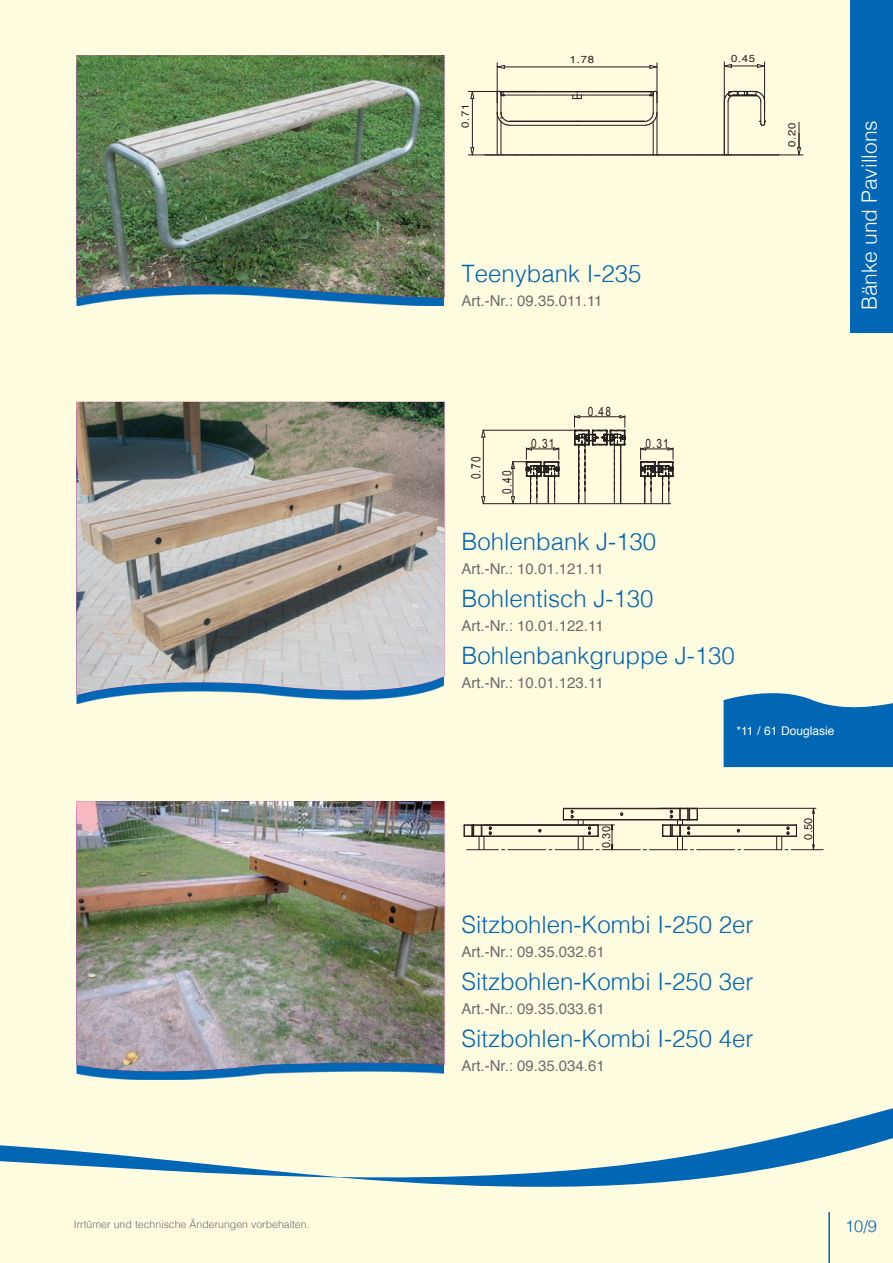
<style>
.page{position:relative;width:893px;height:1263px;background:#fffce0}
.page>*{position:absolute;margin:0;border:0;box-sizing:border-box;transform-origin:0 0}
.t1{font:300 24px "Helvetica";color:#0166b3}
.t2{font:300 21px "Helvetica";color:#fff}
.t3{font:300 16.5px "Helvetica";color:#0166b3}
.t4{font:15px "Helvetica";color:#6c6d70}
.t5{font:12.9px "Arial";letter-spacing:.115em;color:#231f20;scale:.79 1}
.t6{font:12px "Helvetica";color:#fff}
.t7{font:10.95px "Arial";color:#231f20}
.t8{font:300 10.5px "Helvetica";color:#6c6d70}
.t9{font:10.2px "Helvetica";letter-spacing:.06em;color:#231f20;scale:1.11 1}
</style>
<div class="page">
<svg style="left:76px;top:64px;width:368px;height:242px"></svg>
<img style="left:77px;top:55px;width:367px;height:244px">
<img style="left:77px;top:801px;width:367px;height:211px">
<img style="left:77px;top:402px;width:367px;height:295px">
<svg style="left:640px;top:447px;width:34px;height:56px"></svg>
<hr style="left:585px;top:445px;width:1px;height:59px;background:#231f20">
<hr style="left:578px;top:445px;width:1px;height:59px;background:#231f20">
<hr style="left:614px;top:445px;width:1px;height:59px;background:#231f20">
<hr style="left:620px;top:445px;width:1px;height:59px;background:#231f20">
<svg style="left:574px;top:415px;width:52px;height:84px"></svg>
<svg style="left:511px;top:447px;width:48px;height:56px"></svg>
<svg style="left:481px;top:430px;width:4px;height:8px"></svg>
<svg style="left:481px;top:496px;width:4px;height:8px"></svg>
<hr style="left:483px;top:437px;width:1px;height:60px;background:#231f20">
<hr style="left:483px;top:430px;width:99px;height:1px;background:#231f20">
<hr style="left:483px;top:503px;width:188px;height:1px;background:#231f20">
<hr style="left:563px;top:819px;width:117px;height:1px;background:#231f20">
<hr style="left:564px;top:808px;width:116px;height:1px;background:#231f20">
<hr style="left:564px;top:820px;width:116px;height:1px;background:#231f20">
<svg style="left:620px;top:812px;width:3px;height:4px"></svg>
<hr style="left:680px;top:825px;width:116px;height:1px;background:#231f20">
<svg style="left:796px;top:825px;width:1px;height:12px"></svg>
<hr style="left:680px;top:836px;width:116px;height:1px;background:#231f20">
<hr style="left:482px;top:836px;width:116px;height:1px;background:#231f20">
<svg style="left:464px;top:825px;width:28px;height:25px"></svg>
<hr style="left:467px;top:849px;width:31px;height:1px;background:#231f20">
<hr style="left:508px;top:849px;width:38px;height:1px;background:#231f20">
<hr style="left:555px;top:849px;width:38px;height:1px;background:#231f20">
<svg style="left:571px;top:810px;width:28px;height:40px"></svg>
<hr style="left:602px;top:849px;width:38px;height:1px;background:#231f20">
<hr style="left:650px;top:849px;width:37px;height:1px;background:#231f20">
<svg style="left:662px;top:809px;width:36px;height:41px"></svg>
<hr style="left:697px;top:849px;width:37px;height:1px;background:#231f20">
<hr style="left:744px;top:849px;width:38px;height:1px;background:#231f20">
<svg style="left:776px;top:826px;width:13px;height:24px"></svg>
<hr style="left:791px;top:849px;width:32px;height:1px;background:#231f20">
<hr style="left:660px;top:808px;width:156px;height:1px;background:#231f20">
<hr style="left:813px;top:808px;width:1px;height:42px;background:#231f20">
<hr style="left:484px;top:825px;width:130px;height:1px;background:#231f20">
<svg style="left:611px;top:826px;width:2px;height:23px"></svg>
<hr style="left:728px;top:101px;width:1px;height:54px;background:#231f20">
<hr style="left:503px;top:91px;width:74px;height:1px;background:#231f20">
<hr style="left:504px;top:95px;width:69px;height:1px;background:#231f20">
<hr style="left:510px;top:125px;width:67px;height:1px;background:#231f20">
<hr style="left:497px;top:113px;width:1px;height:42px;background:#231f20">
<hr style="left:501px;top:122px;width:1px;height:33px;background:#231f20">
<hr style="left:577px;top:91px;width:74px;height:1px;background:#231f20">
<hr style="left:581px;top:95px;width:69px;height:1px;background:#231f20">
<hr style="left:577px;top:125px;width:67px;height:1px;background:#231f20">
<hr style="left:657px;top:113px;width:1px;height:42px;background:#231f20">
<hr style="left:653px;top:122px;width:1px;height:33px;background:#231f20">
<svg style="left:573px;top:93px;width:9px;height:6px"></svg>
<hr style="left:504px;top:67px;width:146px;height:1px;background:#231f20">
<hr style="left:724px;top:102px;width:1px;height:53px;background:#231f20">
<svg style="left:471px;top:92px;width:3px;height:7px"></svg>
<hr style="left:472px;top:99px;width:1px;height:49px;background:#231f20">
<hr style="left:501px;top:155px;width:131px;height:1px;background:#231f20">
<hr style="left:468px;top:91px;width:30px;height:1px;background:#231f20">
<svg style="left:468px;top:147px;width:33px;height:9px"></svg>
<svg style="left:797px;top:122px;width:4px;height:33px"></svg>
<svg style="left:632px;top:155px;width:25px;height:1px"></svg>
<hr style="left:657px;top:155px;width:67px;height:1px;background:#231f20">
<hr style="left:728px;top:155px;width:75px;height:1px;background:#231f20">
<hr style="left:503px;top:92px;width:74px;height:1px;background:#231f20">
<hr style="left:577px;top:92px;width:74px;height:1px;background:#231f20">
<hr style="left:510px;top:121px;width:67px;height:1px;background:#231f20">
<hr style="left:577px;top:121px;width:67px;height:1px;background:#231f20">
<svg style="left:497px;top:63px;width:14px;height:63px"></svg>
<svg style="left:644px;top:63px;width:14px;height:63px"></svg>
<svg style="left:724px;top:62px;width:42px;height:64px"></svg>
<div style="left:850px;top:0;width:43px;height:333px;background:#0166b3"></div>
<svg style="left:724px;top:693px;width:169px;height:74px;background:#1974b7"></svg>
<svg style="left:0;top:1012px;width:893px;height:175px"></svg>
<hr style="left:828px;top:1212px;width:2px;height:51px;background:#0166b3">
<p class="t9" style="left:457px;top:128px;width:23px;rotate:-90deg">0.71</p>
<p class="t9" style="left:570px;top:52px;width:23px">1.78</p>
<p class="t9" style="left:731px;top:51px;width:23px">0.45</p>
<p class="t9" style="left:784px;top:147px;width:23px;rotate:-90deg">0.20</p>
<h1 class="t1" style="left:461px;top:253px;width:182px">Teenybank I-235</h1>
<p class="t4" style="left:461px;top:289px;width:143px">Art.-Nr.: 09.35.011.11</p>
<h2 class="t2" style="left:851px;top:310px;width:192px;rotate:-90deg">Bänke und Pavillons</h2>
<p class="t5" style="left:588px;top:402px;width:31px">0.48</p>
<p class="t5" style="left:467px;top:479px;width:31px;rotate:-90deg">0.70</p>
<p class="t5" style="left:498px;top:494px;width:31px;rotate:-90deg">0.40</p>
<p class="t5" style="left:531px;top:435px;width:31px">0.31</p>
<p class="t5" style="left:645px;top:435px;width:31px">0.31</p>
<h1 class="t1" style="left:461px;top:521px;width:196px">Bohlenbank J-130</h1>
<p class="t4" style="left:461px;top:557px;width:144px">Art.-Nr.: 10.01.121.11</p>
<h1 class="t1" style="left:461px;top:578px;width:194px">Bohlentisch J-130</h1>
<p class="t4" style="left:461px;top:614px;width:144px">Art.-Nr.: 10.01.122.11</p>
<h1 class="t1" style="left:461px;top:635px;width:275px">Bohlenbankgruppe J-130</h1>
<p class="t4" style="left:461px;top:671px;width:144px">Art.-Nr.: 10.01.123.11</p>
<p class="t6" style="left:736px;top:721px;width:100px">*11 / 61 Douglasie</p>
<p class="t7" style="left:599px;top:848px;width:23px;rotate:-90deg">0.30</p>
<p class="t7" style="left:801px;top:839px;width:23px;rotate:-90deg">0.50</p>
<h1 class="t1" style="left:461px;top:904px;width:294px">Sitzbohlen-Kombi I-250 2er</h1>
<p class="t4" style="left:461px;top:940px;width:145px">Art.-Nr.: 09.35.032.61</p>
<h1 class="t1" style="left:461px;top:961px;width:294px">Sitzbohlen-Kombi I-250 3er</h1>
<p class="t4" style="left:461px;top:997px;width:145px">Art.-Nr.: 09.35.033.61</p>
<h1 class="t1" style="left:461px;top:1018px;width:294px">Sitzbohlen-Kombi I-250 4er</h1>
<p class="t4" style="left:461px;top:1054px;width:145px">Art.-Nr.: 09.35.034.61</p>
<p class="t8" style="left:74px;top:1215px;width:237px">Irrtümer und technische Änderungen vorbehalten.</p>
<p class="t3" style="left:845px;top:1212px;width:34px">10/9</p>
</div>
